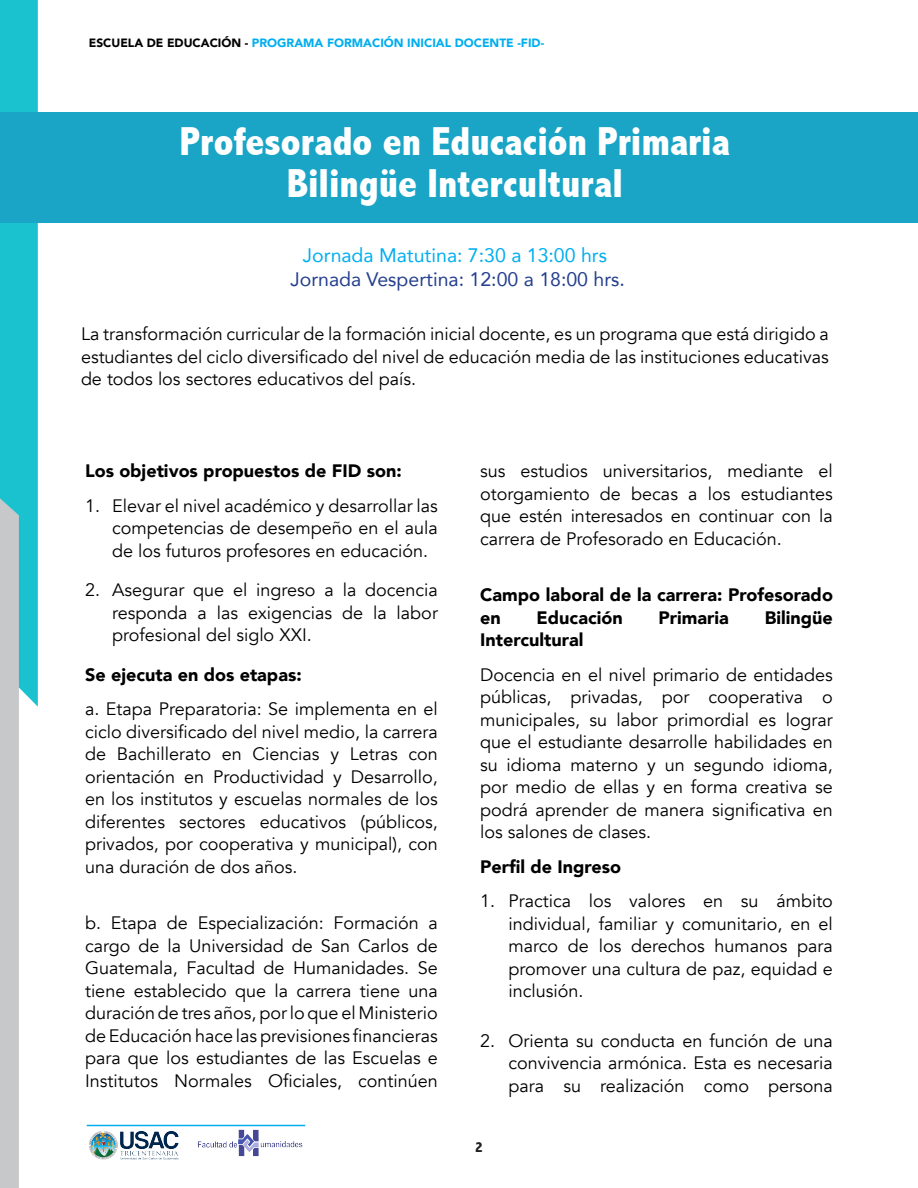
<style>
.page{position:relative;width:918px;height:1188px;background:#fff}
.page>*{position:absolute;margin:0;border:0;box-sizing:border-box;transform-origin:0 0}
.t1{font:800 condensed 40.5px/42px "Abadi";color:#fff;text-align:center}
.t2{font:19.5px "Avenir";color:#253f8e}
.t3{font:19.5px "Avenir";color:#00aeef}
.t4{font:18px/22.5px "Avenir";color:#000;text-align:justify}
.t5{font:900 18px/22.5px "Avenir";color:#000}
.t6{font:800 condensed 15px "Abadi";color:#231f20}
.t7{font:900 12px "Avenir";color:#00aeef}
.s1{color:#000}
</style>
<div class="page">
<svg style="left:0;top:0;width:38px;height:1188px"></svg>
<img style="left:191px;top:1124px;width:115px;height:33px">
<img style="left:89px;top:1131px;width:90px;height:29px">
<hr style="left:87px;top:1125px;width:218px;height:1px;background:#00aeef">
<div style="left:0;top:112px;width:918px;height:111px;background:#1aa5c7"></div>
<p class="t7" style="left:89px;top:33px;width:457px"><span class="s1">ESCUELA DE EDUCACIÓN -</span> PROGRAMA FORMACIÓN INICIAL DOCENTE -FID-</p>
<h1 class="t1" style="left:180px;top:121px;width:551px">Profesorado en Educación Primaria<br>Bilingüe Intercultural</h1>
<p class="t3" style="left:303px;top:240px;width:306px">Jornada Matutina: 7:30 a 13:00 hrs</p>
<p class="t2" style="left:290px;top:263px;width:336px">Jornada Vespertina: 12:00 a 18:00 hrs.</p>
<p class="t4" style="left:81px;top:323px;width:749px">La transformación curricular de la formación inicial docente, es un programa que está dirigido a estudiantes del ciclo diversificado del nivel de educación media de las instituciones educativas de todos los sectores educativos del país.</p>
<p class="t5" style="left:85px;top:459px;width:318px">Los objetivos propuestos de FID son:</p>
<p class="t4" style="left:112px;top:495px;width:327px;text-indent:-27px">1. Elevar el nivel académico y desarrollar las competencias de desempeño en el aula de los futuros profesores en educación.</p>
<p class="t4" style="left:112px;top:579px;width:327px;text-indent:-27px">2. Asegurar que el ingreso a la docencia responda a las exigencias de la labor profesional del siglo XXI.</p>
<p class="t5" style="left:85px;top:663px;width:218px">Se ejecuta en dos etapas:</p>
<p class="t4" style="left:85px;top:698px;width:354px">a. Etapa Preparatoria: Se implementa en el ciclo diversificado del nivel medio, la carrera de Bachillerato en Ciencias y Letras con orientación en Productividad y Desarrollo, en los institutos y escuelas normales de los diferentes sectores educativos (públicos, privados, por cooperativa y municipal), con una duración de dos años.</p>
<p class="t4" style="left:85px;top:912px;width:354px">b. Etapa de Especialización: Formación a cargo de la Universidad de San Carlos de Guatemala, Facultad de Humanidades. Se tiene establecido que la carrera tiene una duración de tres años, por lo que el Ministerio de Educación hace las previsiones financieras para que los estudiantes de las Escuelas e Institutos Normales Oficiales, continúen</p>
<p class="t4" style="left:480px;top:460px;width:354px">sus estudios universitarios, mediante el otorgamiento de becas a los estudiantes que estén interesados en continuar con la carrera de Profesorado en Educación.</p>
<p class="t5" style="left:480px;top:583px;width:354px">Campo laboral de la carrera: Profesorado en</p>
<p class="t5" style="left:537px;top:606px;width:88px">Educación</p>
<p class="t5" style="left:659px;top:606px;width:72px">Primaria</p>
<p class="t5" style="left:765px;top:606px;width:70px">Bilingüe</p>
<p class="t5" style="left:480px;top:628px;width:105px">Intercultural</p>
<p class="t4" style="left:480px;top:664px;width:354px">Docencia en el nivel primario de entidades públicas, privadas, por cooperativa o municipales, su labor primordial es lograr que el estudiante desarrolle habilidades en su idioma materno y un segundo idioma, por medio de ellas y en forma creativa se podrá aprender de manera significativa en los salones de clases.</p>
<p class="t5" style="left:480px;top:855px;width:142px">Perfil de Ingreso</p>
<p class="t4" style="left:509px;top:890px;width:326px;text-indent:-28px">1. Practica los valores en su ámbito individual, familiar y comunitario, en el marco de los derechos humanos para promover una cultura de paz, equidad e inclusión.</p>
<p class="t4" style="left:509px;top:1030px;width:326px;text-indent:-28px">2. Orienta su conducta en función de una convivencia armónica. Esta es necesaria para su realización como persona</p>
<p class="t6" style="left:475px;top:1138px;width:9px">2</p>
</div>
